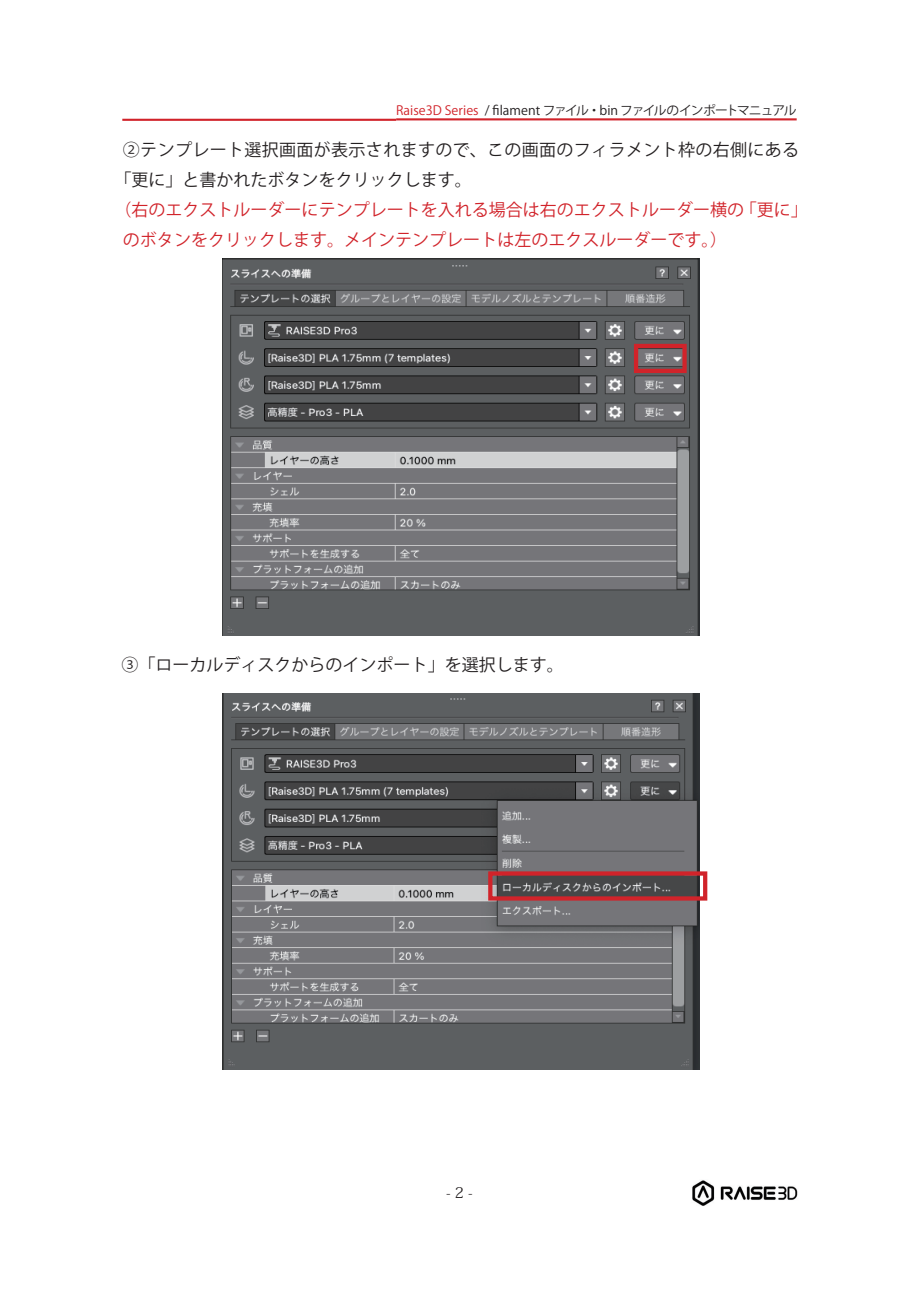
<style>
.page{position:relative;width:919px;height:1289px;background:#fff}
.page>*{position:absolute;margin:0;border:0;box-sizing:border-box;transform-origin:0 0}
.t1{font:16.95px/29.7px "Koz Go Pr 6 N";letter-spacing:.01em;color:#231f20}
.t2{font:16.95px/29.7px "Koz Go Pr 6 N";color:#d1232a}
.t3{font:12.75px "Koz Go Pr 6 N";letter-spacing:-.005em;color:#231f20}
.s1{color:#d1232a}
</style>
<div class="page">
<hr style="left:122px;top:119px;width:274px;height:2px;background:#d1232a">
<hr style="left:396px;top:118px;width:400px;height:2px;background:#d1232a">
<img style="left:692px;top:1180px;width:106px;height:26px">
<img style="left:223px;top:259px;width:476px;height:376px">
<div style="left:634px;top:344px;width:52px;height:29px;border:4px solid #d1232a"></div>
<img style="left:223px;top:693px;width:476px;height:376px">
<div style="left:488px;top:871px;width:219px;height:29px;border:4px solid #d1232a"></div>
<p class="t3" style="left:396px;top:103px;width:402px"><span class="s1">Raise3D Series</span> / filament ファイル・bin ファイルのインポートマニュアル</p>
<p class="t1" style="left:114px;top:136px;width:686px;text-indent:9px">②テンプレート選択画面が表示されますので、この画面のフィラメント枠の右側にある「更に」と書かれたボタンをクリックします。</p>
<p class="t2" style="left:123px;top:195px;width:686px;text-indent:-9px">（右のエクストルーダーにテンプレートを入れる場合は右のエクストルーダー横の「更に」のボタンをクリックします。メインテンプレートは左のエクスルーダーです。）</p>
<p class="t1" style="left:121px;top:650px;width:444px">③「ローカルディスクからのインポート」を選択します。</p>
</div>
